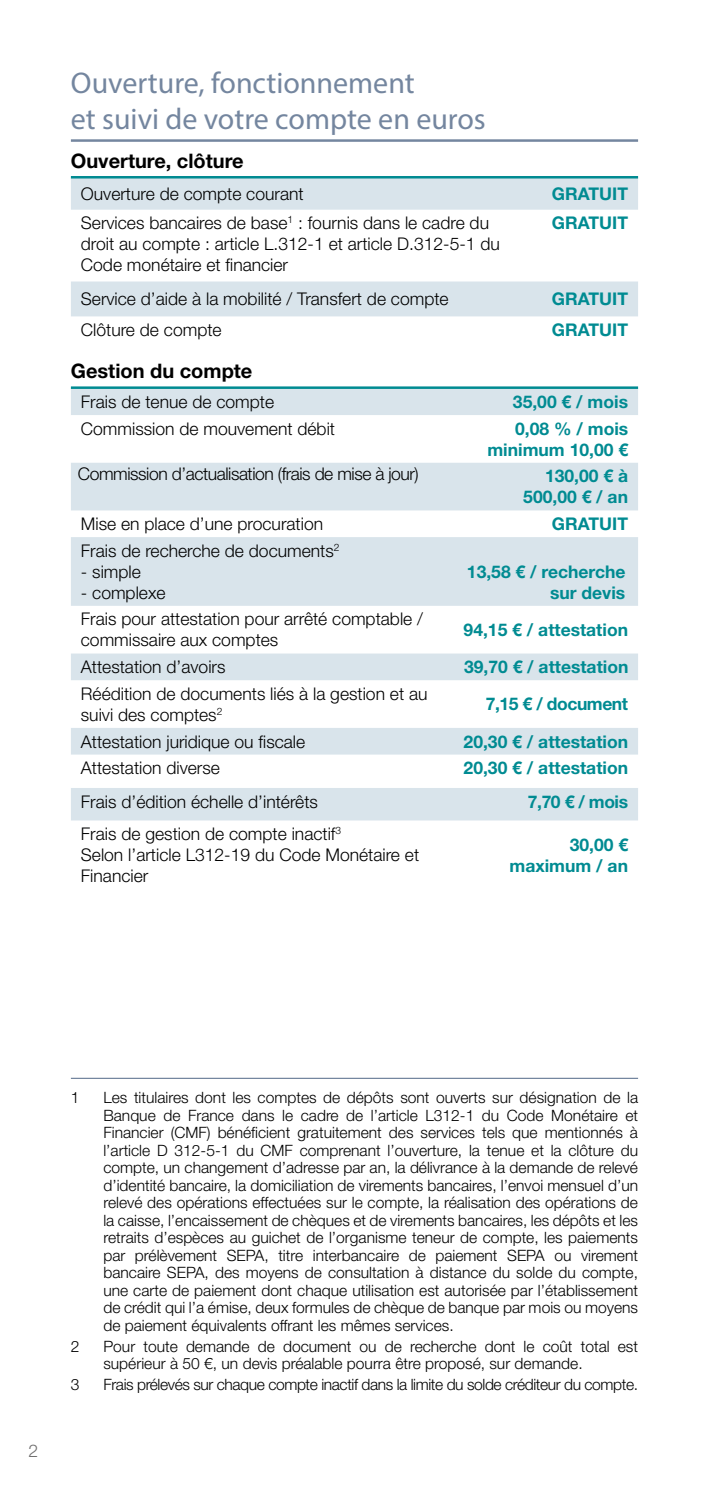
<style>
.page{position:relative;width:709px;height:1489px;background:#fff}
.page>*{position:absolute;margin:0;border:0;box-sizing:border-box;transform-origin:0 0}
.t1{font:30px/36px "Myriad Pro";color:#74869f}
.t2{font:700 20px "Helvetica Neue LT Std";color:#000}
.t3{font:300 17.5px/21px "Helvetica Neue LT Std";color:#000}
.t4{font:700 17.5px/21px "Helvetica Neue LT Std";color:#008b92;text-align:right}
.t5{font:300 17.5px "Helvetica Neue LT Std";letter-spacing:-.025em;color:#000}
.t6{font:700 17.5px "Helvetica Neue LT Std";letter-spacing:-.025em;color:#008b92}
.t7{font:300 17.5px "Helvetica Neue LT Std";color:#706f6f}
.t8{font:300 15.5px/17.5px "Helvetica Neue LT Std";color:#000;text-align:justify}
.t9{font:300 15.5px "Helvetica Neue LT Std";letter-spacing:-.025em;color:#000}
</style>
<div class="page">
<svg style="left:71px;top:178px;width:567px;height:138px"></svg>
<svg style="left:71px;top:389px;width:567px;height:431px;fill:#d9e4eb"></svg>
<hr style="left:71px;top:176px;width:567px;height:2px;background:#008b92">
<hr style="left:71px;top:386px;width:567px;height:3px;background:#008b92">
<hr style="left:71px;top:1077px;width:567px;height:1px;background:#74869f">
<hr style="left:71px;top:139px;width:567px;height:3px;background:#74869f">
<h1 class="t1" style="left:71px;top:65px;width:416px">Ouverture, fonctionnement<br>et suivi de votre compte en euros</h1>
<p class="t2" style="left:71px;top:148px;width:174px">Ouverture, clôture</p>
<p class="t3" style="left:81px;top:183px;width:224px">Ouverture de compte courant</p>
<p class="t4" style="left:552px;top:183px;width:78px">GRATUIT</p>
<p class="t3" style="left:81px;top:212px;width:420px">Services bancaires de base<sup>1</sup> : fournis dans le cadre du droit au compte : article L.312-1 et article D.312-5-1 du<br>Code monétaire et financier</p>
<p class="t4" style="left:552px;top:212px;width:78px">GRATUIT</p>
<p class="t3" style="left:81px;top:288px;width:369px">Service d’aide à la mobilité / Transfert de compte</p>
<p class="t4" style="left:552px;top:288px;width:78px">GRATUIT</p>
<p class="t3" style="left:81px;top:319px;width:142px">Clôture de compte</p>
<p class="t4" style="left:552px;top:319px;width:78px">GRATUIT</p>
<p class="t2" style="left:71px;top:359px;width:183px">Gestion du compte</p>
<p class="t3" style="left:81px;top:391px;width:195px">Frais de tenue de compte</p>
<p class="t4" style="left:513px;top:391px;width:117px">35,00 € / mois</p>
<p class="t3" style="left:81px;top:417px;width:256px">Commission de mouvement débit</p>
<p class="t4" style="left:487px;top:417px;width:142px">0,08 % / mois minimum 10,00 €</p>
<p class="t4" style="left:523px;top:465px;width:106px">130,00 € à<br>500,00 € / an</p>
<p class="t3" style="left:81px;top:513px;width:244px">Mise en place d’une procuration</p>
<p class="t4" style="left:552px;top:513px;width:78px">GRATUIT</p>
<p class="t3" style="left:81px;top:539px;width:260px">Frais de recherche de documents<sup>2</sup></p>
<p class="t3" style="left:81px;top:560px;width:61px">- simple</p>
<p class="t4" style="left:467px;top:560px;width:160px">13,58 € / recherche</p>
<p class="t3" style="left:81px;top:581px;width:86px">- complexe</p>
<p class="t4" style="left:550px;top:581px;width:77px">sur devis</p>
<p class="t3" style="left:81px;top:608px;width:343px">Frais pour attestation pour arrêté comptable / commissaire aux comptes</p>
<p class="t4" style="left:463px;top:618px;width:166px">94,15 € / attestation</p>
<p class="t3" style="left:81px;top:656px;width:146px">Attestation d’avoirs</p>
<p class="t4" style="left:464px;top:656px;width:166px">39,70 € / attestation</p>
<p class="t3" style="left:81px;top:682px;width:348px">Réédition de documents liés à la gestion et au suivi des comptes<sup>2</sup></p>
<p class="t6" style="left:486px;top:693px;width:144px">7,15 € / document</p>
<p class="t3" style="left:81px;top:730px;width:226px">Attestation juridique ou fiscale</p>
<p class="t4" style="left:463px;top:730px;width:166px">20,30 € / attestation</p>
<p class="t3" style="left:81px;top:757px;width:141px">Attestation diverse</p>
<p class="t4" style="left:463px;top:757px;width:166px">20,30 € / attestation</p>
<p class="t3" style="left:81px;top:790px;width:238px">Frais d’édition échelle d’intérêts</p>
<p class="t4" style="left:528px;top:790px;width:102px">7,70 € / mois</p>
<p class="t3" style="left:81px;top:823px;width:340px">Frais de gestion de compte inactif<sup>3<br></sup>Selon l’article L312-19 du Code Monétaire et<br>Financier</p>
<p class="t4" style="left:509px;top:833px;width:120px">30,00 € maximum / an</p>
<p class="t5" style="left:78px;top:463px;width:342px">Commission d’actualisation (frais de mise à jour)</p>
<p class="t7" style="left:28px;top:1439px;width:11px">2</p>
<p class="t8" style="left:71px;top:1088px;width:10px">1</p>
<p class="t8" style="left:103px;top:1088px;width:536px">Les titulaires dont les comptes de dépôts sont ouverts sur désignation de la Banque de France dans le cadre de l’article L312-1 du Code Monétaire et Financier (CMF) bénéficient gratuitement des services tels que mentionnés à l’article D 312-5-1 du CMF comprenant l’ouverture, la tenue et la clôture du compte, un changement d’adresse par an, la délivrance à la demande de relevé d’identité bancaire, la domiciliation de virements bancaires, l’envoi mensuel d’un relevé des opérations effectuées sur le compte, la réalisation des opérations de la caisse, l’encaissement de chèques et de virements bancaires, les dépôts et les retraits d’espèces au guichet de l’organisme teneur de compte, les paiements par prélèvement SEPA, titre interbancaire de paiement SEPA ou virement bancaire SEPA, des moyens de consultation à distance du solde du compte, une carte de paiement dont chaque utilisation est autorisée par l’établissement de crédit qui l’a émise, deux formules de chèque de banque par mois ou moyens de paiement équivalents offrant les mêmes services.</p>
<p class="t8" style="left:71px;top:1336px;width:10px">2</p>
<p class="t8" style="left:103px;top:1336px;width:536px">Pour toute demande de document ou de recherche dont le coût total est supérieur à 50 €, un devis préalable pourra être proposé, sur demande.</p>
<p class="t8" style="left:71px;top:1375px;width:10px">3</p>
<p class="t9" style="left:103px;top:1375px;width:536px">Frais prélevés sur chaque compte inactif dans la limite du solde créditeur du compte.</p>
</div>
